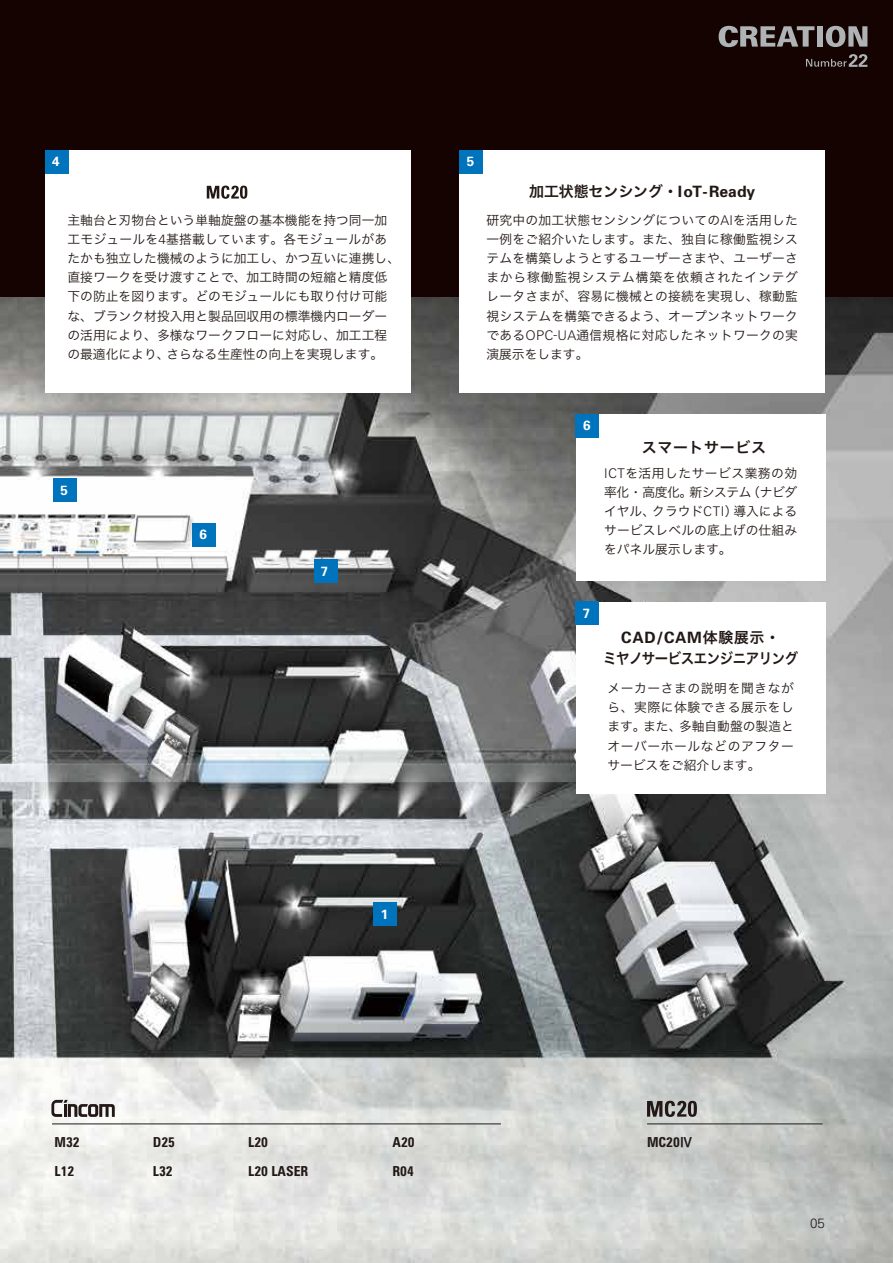
<style>
.page{position:relative;width:893px;height:1263px;background:#fff}
.page>*{position:absolute;margin:0;border:0;box-sizing:border-box;transform-origin:0 0}
.t1{font:700 15.6px "Univers";letter-spacing:.05em;color:#221815}
.t2{font:14.85px "Hira Kaku Pro W6";color:#221815}
.t3{font:14.85px "Hira Kaku Pro W6";letter-spacing:-.03em;color:#221815;scale:.9 1}
.t4{font:14.85px "Hira Kaku Pro W6";letter-spacing:.05em;color:#221815}
.t5{font:700 condensed 13.8px/28.3px "Zurich BT";color:#221815}
.t6{font:700 13.35px "Univers";color:#fff}
.t7{font:300 13.35px "Zurich BT";color:#221815}
.t8{font:12.75px/19.2px "Hira Kaku Pro W3";letter-spacing:.005em;color:#221815;text-align:justify}
.s1{font-family:"Zurich BT";font-weight:300;font-size:13.35px}
.s2{font-family:"Univers";font-weight:700;font-size:15.6px}
.s3{font-family:"Hira Kaku Pro W6";font-weight:400;font-size:14.85px}
.s4{font-family:"Hira Kaku Pro W6";font-weight:400;font-stretch:normal;font-size:12.75px}
</style>
<div class="page">
<img style="left:0;top:296px;width:893px;height:967px">
<div style="left:0;top:0;width:893px;height:296px;background:#150301"></div>
<div style="left:576px;top:602px;width:249px;height:191px;background:#fff"></div>
<div style="left:576px;top:602px;width:23px;height:23px;background:#0073bd"></div>
<hr style="left:647px;top:1123px;width:175px;height:1px;background:#221815">
<div style="left:459px;top:150px;width:366px;height:242px;background:#fff"></div>
<div style="left:459px;top:150px;width:23px;height:23px;background:#0073bd"></div>
<hr style="left:52px;top:1123px;width:449px;height:1px;background:#221815">
<svg style="left:51px;top:1100px;width:64px;height:17px"></svg>
<div style="left:576px;top:414px;width:249px;height:166px;background:#fff"></div>
<div style="left:576px;top:414px;width:23px;height:23px;background:#0073bd"></div>
<div style="left:374px;top:903px;width:23px;height:23px;background:#0073bd"></div>
<div style="left:53px;top:479px;width:23px;height:23px;background:#0073bd"></div>
<div style="left:314px;top:559px;width:23px;height:24px;background:#0073bd"></div>
<div style="left:192px;top:523px;width:23px;height:23px;background:#0073bd"></div>
<svg style="left:647px;top:1101px;width:50px;height:16px"></svg>
<div style="left:45px;top:150px;width:366px;height:242px;background:#fff"></div>
<div style="left:45px;top:150px;width:23px;height:23px;background:#0073bd"></div>
<svg style="left:207px;top:186px;width:40px;height:13px"></svg>
<svg style="left:719px;top:26px;width:95px;height:21px"></svg>
<div style="left:817px;top:26px;width:6px;height:21px;background:#aeb3b5"></div>
<svg style="left:826px;top:26px;width:41px;height:21px"></svg>
<svg style="left:806px;top:54px;width:61px;height:13px"></svg>
<p class="t6" style="left:52px;top:154px;width:9px">4</p>
<p class="t8" style="left:67px;top:210px;width:334px;text-align:left">主軸台と刃物台という単軸旋盤の基本機能を持つ同一加工モジュールを<span class="s1">4</span>基搭載しています。各モジュールがあたかも独立した機械のように加工し、かつ互いに連携し、直接ワークを受け渡すことで、加工時間の短縮と精度低下の防止を図ります。どのモジュールにも取り付け可能な、ブランク材投入用と製品回収用の標準機内ローダーの活用により、多様なワークフローに対応し、加工工程の最適化により、さらなる生産性の向上を実現します。</p>
<p class="t6" style="left:61px;top:482px;width:9px">5</p>
<p class="t6" style="left:199px;top:527px;width:9px">6</p>
<p class="t6" style="left:321px;top:563px;width:9px">7</p>
<p class="t6" style="left:381px;top:906px;width:9px">1</p>
<p class="t6" style="left:467px;top:154px;width:9px">5</p>
<p class="t2" style="left:529px;top:178px;width:228px">加工状態センシング・<span class="s2">IoT-Ready</span></p>
<p class="t8" style="left:486px;top:210px;width:313px">研究中の加工状態センシングについての<span class="s1">AI</span>を活用した一例をご紹介いたします。また、独自に稼働監視システムを構築しようとするユーザーさまや、ユーザーさまから稼働監視システム構築を依頼されたインテグレータさまが、容易に機械との接続を実現し、稼動監視システムを構築できるよう、オープンネットワークである<span class="s1">OPC-UA</span>通信規格に対応したネットワークの実演展示をします。</p>
<p class="t6" style="left:583px;top:418px;width:9px">6</p>
<p class="t4" style="left:642px;top:434px;width:126px">スマートサービス</p>
<p class="t8" style="left:604px;top:463px;width:195px"><span class="s1">ICT</span>を活用したサービス業務の効率化・高度化。新システム（ナビダイヤル、クラウド<span class="s1">CTI</span>）導入によるサービスレベルの底上げの仕組みをパネル展示します。</p>
<p class="t6" style="left:583px;top:605px;width:9px">7</p>
<p class="t1" style="left:621px;top:628px;width:160px">CAD/CAM<span class="s3">体験展示・</span></p>
<p class="t3" style="left:603px;top:645px;width:218px">ミヤノサービスエンジニアリング</p>
<p class="t8" style="left:607px;top:678px;width:188px">メーカーさまの説明を聞きながら、実際に体験できる展示をします。また、多軸自動盤の製造とオーバーホールなどのアフターサービスをご紹介します。</p>
<p class="t5" style="left:55px;top:1128px;width:27px">M32<br>L12</p>
<p class="t5" style="left:153px;top:1128px;width:24px">D25<br>L32</p>
<p class="t5" style="left:248px;top:1128px;width:62px">L20<br>L20 LASER</p>
<p class="t5" style="left:392px;top:1128px;width:24px">A20<br>R04</p>
<p class="t5" style="left:647px;top:1128px;width:47px">MC20<span class="s4">Ⅳ</span></p>
<p class="t7" style="left:810px;top:1215px;width:16px">05</p>
</div>
